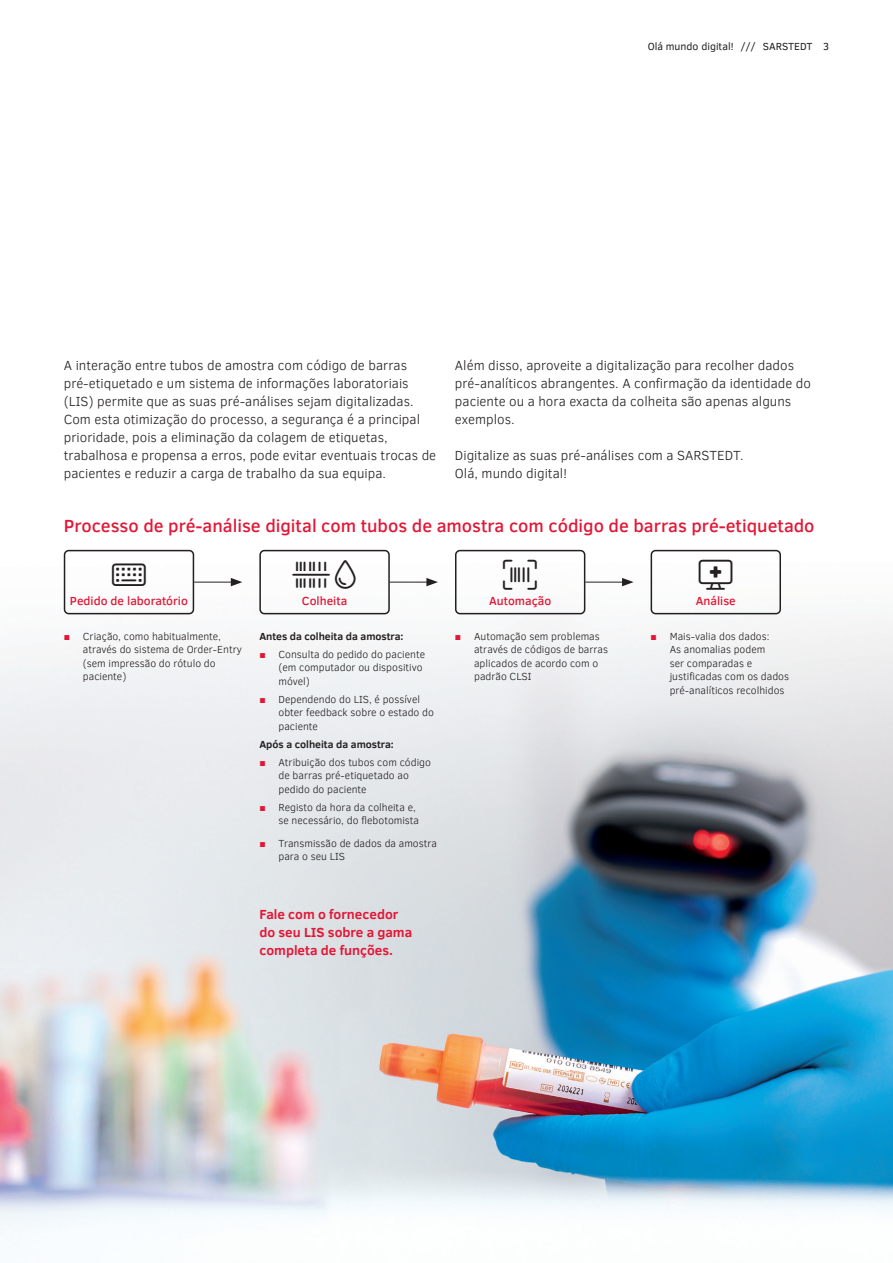
<style>
.page{position:relative;width:893px;height:1263px;background:#fff}
.page>*{position:absolute;margin:0;border:0;box-sizing:border-box;transform-origin:0 0}
.t1{font:300 30px "Font Awesome 6 Pro";color:#231f20}
.t2{font:500 18px "Clear Sans";color:#e21736}
.t3{font:300 13.5px/18px "Clear Sans";color:#231f20}
.t4{font:700 13.5px/18px "Clear Sans";color:#e21736}
.t5{font:500 12px "Clear Sans";color:#e21736}
.t6{font:300 10.5px/13.5px "Clear Sans";color:#231f20}
.t7{font:700 10.5px "Clear Sans";color:#231f20}
.t8{font:10.5px "Clear Sans";color:#231f20}
.s1{font-weight:400;color:#e21736}
</style>
<div class="page">
<img style="left:0;top:549px;width:893px;height:705px">
<hr style="left:194px;top:582px;width:39px;height:1px;background:#231f20">
<svg style="left:231px;top:578px;width:11px;height:8px"></svg>
<div style="left:64px;top:550px;width:130px;height:64px;border:2px solid #231f20;border-radius:4px"></div>
<div style="left:259px;top:550px;width:131px;height:64px;border:2px solid #231f20;border-radius:4px"></div>
<div style="left:455px;top:550px;width:130px;height:64px;border:2px solid #231f20;border-radius:4px"></div>
<div style="left:651px;top:550px;width:130px;height:64px;border:2px solid #231f20;border-radius:4px"></div>
<hr style="left:390px;top:582px;width:39px;height:1px;background:#231f20">
<svg style="left:426px;top:578px;width:12px;height:8px"></svg>
<hr style="left:585px;top:582px;width:39px;height:1px;background:#231f20">
<svg style="left:622px;top:578px;width:12px;height:8px"></svg>
<svg style="left:293px;top:560px;width:63px;height:29px"></svg>
<svg style="left:699px;top:560px;width:34px;height:30px"></svg>
<svg style="left:112px;top:563px;width:34px;height:23px"></svg>
<svg style="left:503px;top:560px;width:34px;height:30px"></svg>
<p class="t8" style="left:648px;top:39px;width:183px">Olá mundo digital! /// SARSTEDT 3</p>
<p class="t3" style="left:64px;top:356px;width:374px">A interação entre tubos de amostra com código de barras pré-etiquetado e um sistema de informações laboratoriais (LIS) permite que as suas pré-análises sejam digitalizadas.<br>Com esta otimização do processo, a segurança é a principal prioridade, pois a eliminação da colagem de etiquetas, trabalhosa e propensa a erros, pode evitar eventuais trocas de pacientes e reduzir a carga de trabalho da sua equipa.</p>
<p class="t3" style="left:455px;top:356px;width:357px">Além disso, aproveite a digitalização para recolher dados pré-analíticos abrangentes. A confirmação da identidade do paciente ou a hora exacta da colheita são apenas alguns exemplos.</p>
<p class="t3" style="left:455px;top:446px;width:290px">Digitalize as suas pré-análises com a SARSTEDT.<br>Olá, mundo digital!</p>
<h2 class="t2" style="left:64px;top:513px;width:752px">Processo de pré-análise digital com tubos de amostra com código de barras pré-etiquetado</h2>
<p class="t5" style="left:70px;top:592px;width:119px">Pedido de laboratório</p>
<h1 class="t1" style="left:293px;top:560px;width:66px">□▲■ □●▼</h1>
<p class="t5" style="left:302px;top:592px;width:47px">Colheita</p>
<p class="t5" style="left:489px;top:592px;width:64px">Automação</p>
<h1 class="t1" style="left:699px;top:560px;width:35px">▲●●</h1>
<p class="t5" style="left:696px;top:592px;width:41px">Análise</p>
<p class="t6" style="left:83px;top:629px;width:161px;text-indent:-19px"><span class="s1">■</span> Criação, como habitualmente, através do sistema de Order-Entry (sem impressão do rótulo do paciente)</p>
<p class="t7" style="left:259px;top:628px;width:146px">Antes da colheita da amostra:</p>
<p class="t6" style="left:278px;top:647px;width:148px;text-indent:-19px"><span class="s1">■</span> Consulta do pedido do paciente (em computador ou dispositivo móvel)</p>
<p class="t6" style="left:278px;top:692px;width:157px;text-indent:-19px"><span class="s1">■</span> Dependendo do LIS, é possível obter feedback sobre o estado do paciente</p>
<p class="t7" style="left:259px;top:736px;width:136px">Após a colheita da amostra:</p>
<p class="t6" style="left:278px;top:755px;width:154px;text-indent:-19px"><span class="s1">■</span> Atribuição dos tubos com código de barras pré-etiquetado ao pedido do paciente</p>
<p class="t6" style="left:278px;top:800px;width:142px;text-indent:-19px"><span class="s1">■</span> Registo da hora da colheita e, se necessário, do flebotomista</p>
<p class="t6" style="left:278px;top:836px;width:160px;text-indent:-19px"><span class="s1">■</span> Transmissão de dados da amostra para o seu LIS</p>
<p class="t4" style="left:259px;top:905px;width:154px">Fale com o fornecedor do seu LIS sobre a gama completa de funções.</p>
<p class="t6" style="left:474px;top:629px;width:135px;text-indent:-19px"><span class="s1">■</span> Automação sem problemas através de códigos de barras aplicados de acordo com o padrão CLSI</p>
<p class="t6" style="left:670px;top:629px;width:121px;text-indent:-19px"><span class="s1">■</span> Mais-valia dos dados:<br>As anomalias podem<br>ser comparadas e justificadas com os dados pré-analíticos recolhidos</p>
</div>
